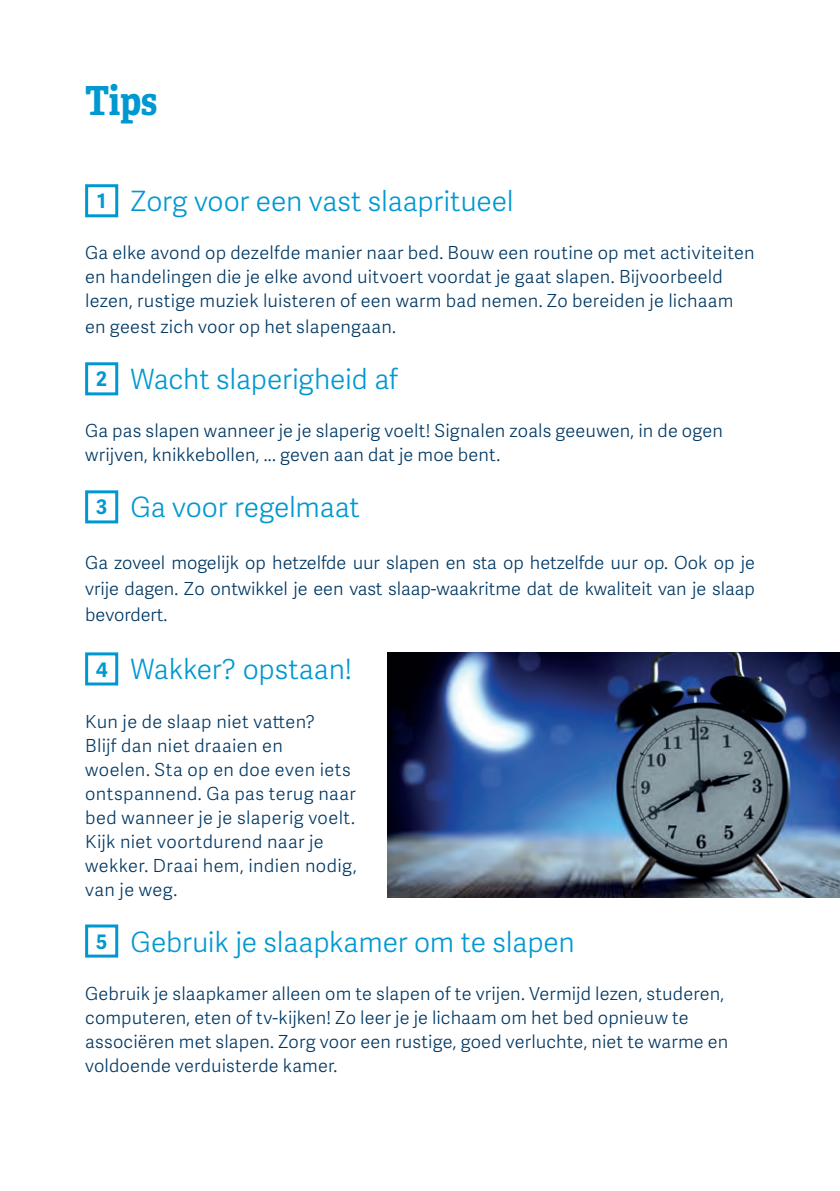
<style>
.page{position:relative;width:840px;height:1191px;background:#fff}
.page>*{position:absolute;margin:0;border:0;box-sizing:border-box;transform-origin:0 0}
.t1{font:700 40px "Adelle Condensed";color:#0098d1}
.t2{font:300 28px "Adelle Sans";letter-spacing:-.005em;color:#0098d1}
.t3{font:300 18px/24px "Adelle Sans";letter-spacing:.01em;color:#003863}
.s1{font-weight:700;font-size:20px}
</style>
<div class="page">
<div style="left:85px;top:184px;width:33px;height:33px;border:3px solid #0098d1"></div>
<div style="left:85px;top:362px;width:33px;height:33px;border:3px solid #0098d1"></div>
<div style="left:85px;top:490px;width:33px;height:33px;border:3px solid #0098d1"></div>
<div style="left:85px;top:652px;width:33px;height:33px;border:3px solid #0098d1"></div>
<div style="left:85px;top:924px;width:33px;height:33px;border:3px solid #0098d1"></div>
<img style="left:387px;top:652px;width:452px;height:245px">
<h1 class="t1" style="left:85px;top:76px;width:74px">Tips</h1>
<h2 class="t2" style="left:97px;top:185px;width:417px"><span class="s1">1</span> Zorg voor een vast slaapritueel</h2>
<p class="t3" style="left:85px;top:241px;width:670px">Ga elke avond op dezelfde manier naar bed. Bouw een routine op met activiteiten en handelingen die je elke avond uitvoert voordat je gaat slapen. Bijvoorbeeld lezen, rustige muziek luisteren of een warm bad nemen. Zo bereiden je lichaam</p>
<p class="t3" style="left:85px;top:315px;width:312px">en geest zich voor op het slapengaan.</p>
<h2 class="t2" style="left:96px;top:363px;width:303px"><span class="s1">2</span> Wacht slaperigheid af</h2>
<p class="t3" style="left:85px;top:419px;width:639px">Ga pas slapen wanneer je je slaperig voelt! Signalen zoals geeuwen, in de ogen wrijven, knikkebollen, ... geven aan dat je moe bent.</p>
<h2 class="t2" style="left:96px;top:491px;width:265px"><span class="s1">3</span> Ga voor regelmaat</h2>
<p class="t3" style="left:85px;top:550px;width:671px;line-height:26px;text-align:justify">Ga zoveel mogelijk op hetzelfde uur slapen en sta op hetzelfde uur op. Ook op je vrije dagen. Zo ontwikkel je een vast slaap-waakritme dat de kwaliteit van je slaap bevordert.</p>
<h2 class="t2" style="left:96px;top:653px;width:257px"><span class="s1">4</span> Wakker? opstaan!</h2>
<p class="t3" style="left:85px;top:709px;width:273px">Kun je de slaap niet vatten?<br>Blijf dan niet draaien en<br>woelen. Sta op en doe even iets ontspannend. Ga pas terug naar bed wanneer je je slaperig voelt.<br>Kijk niet voortdurend naar je wekker. Draai hem, indien nodig, van je weg.</p>
<h2 class="t2" style="left:96px;top:925px;width:480px"><span class="s1">5</span> Gebruik je slaapkamer om te slapen</h2>
<p class="t3" style="left:85px;top:981px;width:644px">Gebruik je slaapkamer alleen om te slapen of te vrijen. Vermijd lezen, studeren, computeren, eten of tv-kijken! Zo leer je je lichaam om het bed opnieuw te associëren met slapen. Zorg voor een rustige, goed verluchte, niet te warme en voldoende verduisterde kamer.</p>
</div>
